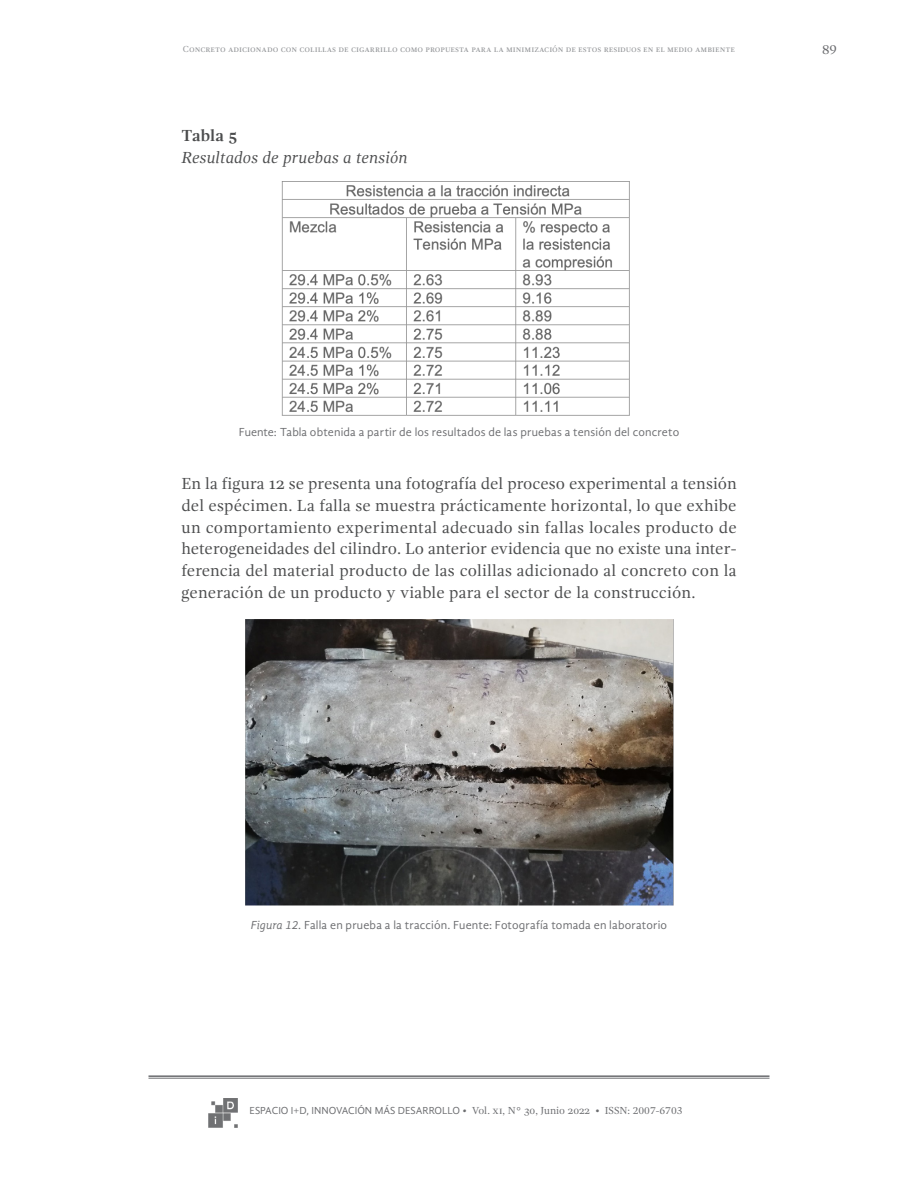
<style>
.page{position:relative;width:918px;height:1188px;background:#fff}
.page>*{position:absolute;margin:0;border:0;box-sizing:border-box;transform-origin:0 0}
.Párrafo_p{font:16.5px/21.8px "Gandhi Serif";letter-spacing:.005em;color:#4b4c4d;text-align:justify}
.Párrafo_p-2{font:italic 16.5px "Gandhi Serif";letter-spacing:.01em;color:#4b4c4d}
.Párrafo_p-3{font:700 16.5px "Gandhi Serif";color:#4b4c4d}
.t1{font:13.5px "Gandhi Serif";color:#6c6d70}
.pie_de_foto{font:12px "Gandhi Sans";letter-spacing:.01em;color:#6c6d70}
.t2{font:10.5px "Gandhi Serif";color:#6c6d70}
.t3{font:9px "Gandhi Serif";color:#939598}
.s1{font-style:italic}
.s2{font-family:"Gandhi Sans"}
</style>
<div class="page">
<hr style="left:148px;top:1075px;width:622px;height:2px;background:#6c6d70">
<hr style="left:148px;top:1078px;width:622px;height:1px;background:#6c6d70">
<img style="left:208px;top:1098px;width:30px;height:29px">
<img style="left:281px;top:182px;width:349px;height:234px">
<img style="left:245px;top:620px;width:428px;height:285px">
<p class="t3" style="left:183px;top:44px;width:554px">Concreto adicionado con colillas de cigarrillo como propuesta para la minimización de estos residuos en el medio ambiente</p>
<p class="t1" style="left:822px;top:42px;width:16px">89</p>
<p class="Párrafo_p-3" style="left:181px;top:126px;width:57px">Tabla 5</p>
<p class="Párrafo_p-2" style="left:181px;top:148px;width:228px">Resultados de pruebas a tensión</p>
<p class="pie_de_foto" style="left:239px;top:426px;width:442px">Fuente: Tabla obtenida a partir de los resultados de las pruebas a tensión del concreto</p>
<p class="Párrafo_p" style="left:181px;top:473px;width:557px">En la figura 12 se presenta una fotografía del proceso experimental a tensión del espécimen. La falla se muestra prácticamente horizontal, lo que exhibe un comportamiento experimental adecuado sin fallas locales producto de heterogeneidades del cilindro. Lo anterior evidencia que no existe una inter&shy;ferencia del material producto de las colillas adicionado al concreto con la generación de un producto y viable para el sector de la construcción.</p>
<p class="pie_de_foto" style="left:251px;top:918px;width:418px"><span class="s1">Figura 12.</span> Falla en prueba a la tracción. Fuente: Fotografía tomada en laboratorio</p>
<p class="t2" style="left:250px;top:1105px;width:435px"><span class="s2">ESPACIO I+D, INNOVACIÓN MÁS DESARROLLO</span> <span class="s1">•</span> Vol. xi, N° 30, Junio 2022 • ISSN: 2007-6703</p>
</div>
